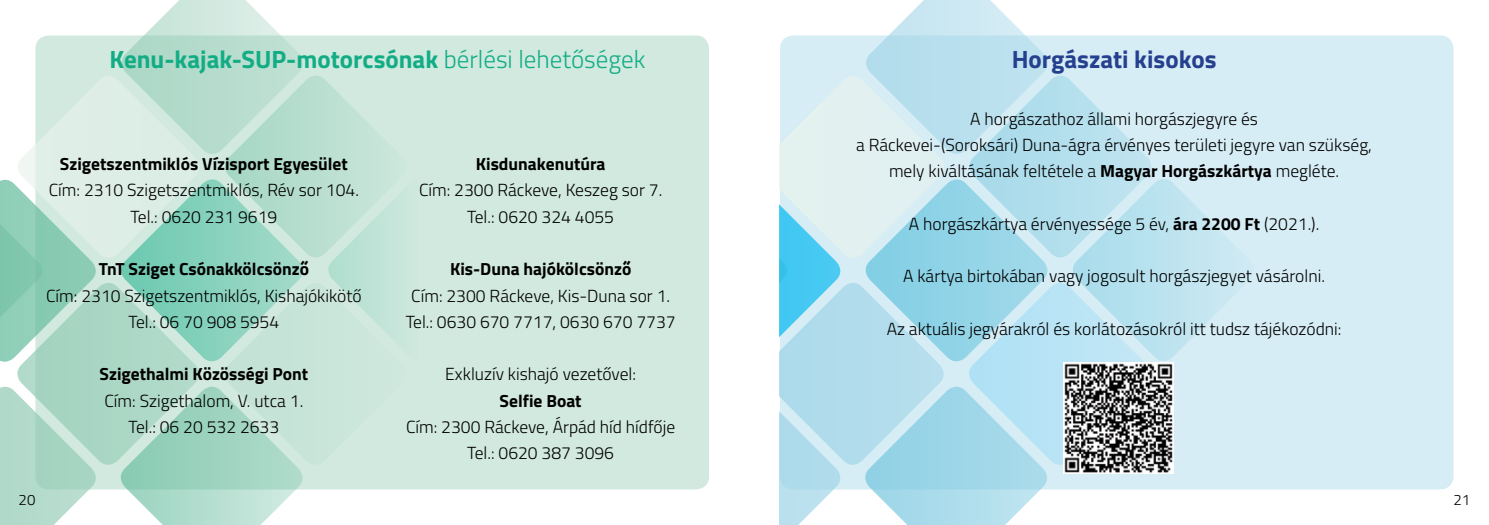
<style>
.page{position:relative;width:1489px;height:525px;background:#fff}
.page>*{position:absolute;margin:0;border:0;box-sizing:border-box;transform-origin:0 0}
.t1{font:700 25px "Titillium";color:#12ad85}
.t2{font:700 25px "Titillium";color:#25408f}
.t3{font:300 17.5px/26.2px "Titillium";color:#000;text-align:center}
.t4{font:700 17.5px "Titillium";color:#000}
.t5{font:300 15px "Titillium";color:#000}
.s1{font-weight:300}
.s2{font-weight:700}
</style>
<div class="page">
<div style="left:780px;top:35px;width:673px;height:454px;background:#d7edf5;border-radius:13px"></div>
<div style="left:845px;top:283px;width:99px;height:182px;background:#b1dcec"></div>
<svg style="left:860px;top:381px;width:192px;height:143px"></svg>
<svg style="left:1073px;top:179px;width:163px;height:187px;fill:#c3e6f1"></svg>
<svg style="left:860px;top:0;width:193px;height:154px"></svg>
<svg style="left:964px;top:70px;width:192px;height:192px;fill:#b9e1ee"></svg>
<svg style="left:963px;top:277px;width:192px;height:193px;fill:#b7e3f5"></svg>
<svg style="left:860px;top:174px;width:192px;height:192px"></svg>
<svg style="left:780px;top:263px;width:65px;height:261px"></svg>
<svg style="left:780px;top:71px;width:169px;height:192px;fill:#e1f0ef"></svg>
<div style="left:35px;top:35px;width:674px;height:454px;background:#d1e9df;border-radius:13px"></div>
<div style="left:101px;top:283px;width:98px;height:182px;background:#aad7c5"></div>
<svg style="left:116px;top:381px;width:192px;height:143px"></svg>
<svg style="left:328px;top:262px;width:65px;height:15px"></svg>
<svg style="left:116px;top:0;width:192px;height:154px"></svg>
<svg style="left:220px;top:70px;width:173px;height:192px;fill:#bde0d3"></svg>
<svg style="left:219px;top:277px;width:174px;height:193px"></svg>
<svg style="left:116px;top:174px;width:192px;height:192px"></svg>
<svg style="left:0;top:179px;width:101px;height:345px"></svg>
<svg style="left:13px;top:71px;width:192px;height:192px;fill:#dcede5"></svg>
<img style="left:1063px;top:362px;width:110px;height:111px">
<h1 class="t1" style="left:110px;top:41px;width:537px">Kenu-kajak-SUP-motorcsónak <span class="s1">bérlési lehetőségek</span></h1>
<h1 class="t2" style="left:1011px;top:41px;width:206px">Horgászati kisokos</h1>
<p class="t3" style="left:856px;top:105px;width:517px">A horgászathoz állami horgászjegyre és<br>a Ráckevei-(Soroksári) Duna-ágra érvényes területi jegyre van szükség, mely kiváltásának feltétele a <span class="s2">Magyar Horgászkártya</span> megléte.</p>
<p class="t3" style="left:908px;top:210px;width:412px">A horgászkártya érvényessége 5 év, <span class="s2">ára 2200 Ft</span> (2021.).</p>
<p class="t3" style="left:903px;top:262px;width:423px">A kártya birtokában vagy jogosult horgászjegyet vásárolni.</p>
<p class="t3" style="left:886px;top:315px;width:456px">Az aktuális jegyárakról és korlátozásokról itt tudsz tájékozódni:</p>
<p class="t4" style="left:60px;top:150px;width:289px">Szigetszentmiklós Vízisport Egyesület</p>
<p class="t3" style="left:49px;top:176px;width:312px">Cím: 2310 Szigetszentmiklós, Rév sor 104.<br>Tel.: 0620 231 9619</p>
<p class="t4" style="left:99px;top:255px;width:212px">TnT Sziget Csónakkölcsönző</p>
<p class="t3" style="left:46px;top:281px;width:317px">Cím: 2310 Szigetszentmiklós, Kishajókikötő<br>Tel.: 06 70 908 5954</p>
<p class="t4" style="left:100px;top:360px;width:210px">Szigethalmi Közösségi Pont</p>
<p class="t3" style="left:104px;top:386px;width:200px">Cím: Szigethalom, V. utca 1.<br>Tel.: 06 20 532 2633</p>
<p class="t4" style="left:476px;top:150px;width:131px">Kisdunakenutúra</p>
<p class="t3" style="left:419px;top:176px;width:245px">Cím: 2300 Ráckeve, Keszeg sor 7.<br>Tel.: 0620 324 4055</p>
<p class="t4" style="left:450px;top:255px;width:183px">Kis-Duna hajókölcsönző</p>
<p class="t3" style="left:405px;top:281px;width:271px">Cím: 2300 Ráckeve, Kis-Duna sor 1.<br>Tel.: 0630 670 7717, 0630 670 7737</p>
<p class="t3" style="left:445px;top:360px;width:192px">Exkluzív kishajó vezetővel:</p>
<p class="t4" style="left:499px;top:387px;width:83px">Selfie Boat</p>
<p class="t3" style="left:406px;top:412px;width:271px">Cím: 2300 Ráckeve, Árpád híd hídfője<br>Tel.: 0620 387 3096</p>
<p class="t5" style="left:19px;top:489px;width:18px">20</p>
<p class="t5" style="left:1453px;top:489px;width:18px">21</p>
</div>
